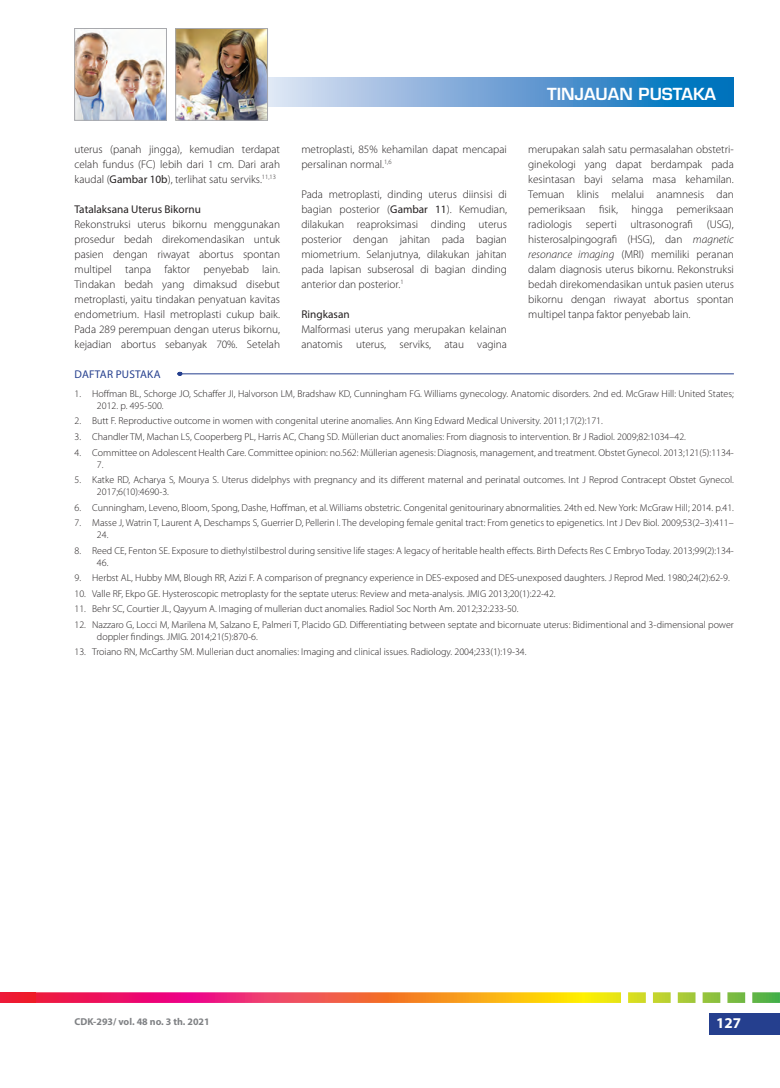
<style>
.page{position:relative;width:780px;height:1088px;background:#fff}
.page>*{position:absolute;margin:0;border:0;box-sizing:border-box;transform-origin:0 0}
.t1{font:600 16.25px "Eurostile LT Std";color:#fff}
.t2{font:700 15px "Myriad Pro";color:#fff}
.t3{font:300 11.25px/15px "Myriad Pro";color:#231f20;text-align:justify}
.t4{font:11.25px "Myriad Pro";color:#231f20}
.t5{font:11.25px "Myriad Pro";letter-spacing:.02em;color:#253f8e}
.t6{font:300 10px/12px "Myriad Pro";color:#231f20}
.t7{font:700 10px "Myriad Pro";color:#808285}
.s1{font-weight:400}
.s2{font-style:italic}
</style>
<div class="page">
<svg style="left:268px;top:78px;width:465px;height:29px;background:#6ba4d5"></svg>
<img style="left:76px;top:30px;width:89px;height:88px">
<div style="left:74px;top:28px;width:93px;height:92px;border:1px solid #a8a9ad"></div>
<img style="left:177px;top:30px;width:89px;height:88px">
<div style="left:175px;top:28px;width:93px;height:92px;border:1px solid #a8a9ad"></div>
<div style="left:709px;top:1013px;width:71px;height:21px;background:#253f8e"></div>
<svg style="left:36px;top:992px;width:744px;height:11px;background:#e48050"></svg>
<div style="left:0;top:992px;width:36px;height:11px;background:#ee1a2f"></div>
<hr style="left:177px;top:373px;width:556px;height:1px;background:#253f8e">
<p class="t3" style="left:74px;top:142px;width:207px">uterus (panah jingga), kemudian terdapat celah fundus (FC) lebih dari 1 cm. Dari arah kaudal (<span class="s1">Gambar 10b</span>), terlihat satu serviks.<sup>11,13</sup></p>
<p class="t4" style="left:74px;top:202px;width:128px">Tatalaksana Uterus Bikornu</p>
<p class="t3" style="left:74px;top:217px;width:207px">Rekonstruksi uterus bikornu menggunakan prosedur bedah direkomendasikan untuk pasien dengan riwayat abortus spontan multipel tanpa faktor penyebab lain.<br>Tindakan bedah yang dimaksud disebut metroplasti, yaitu tindakan penyatuan kavitas endometrium. Hasil metroplasti cukup baik.<br>Pada 289 perempuan dengan uterus bikornu, kejadian abortus sebanyak 70%. Setelah</p>
<p class="t3" style="left:301px;top:142px;width:207px">metroplasti, 85% kehamilan dapat mencapai persalinan normal.<sup>1,6</sup></p>
<p class="t3" style="left:301px;top:187px;width:207px">Pada metroplasti, dinding uterus diinsisi di bagian posterior (<span class="s1">Gambar 11</span>). Kemudian, dilakukan reaproksimasi dinding uterus posterior dengan jahitan pada bagian miometrium. Selanjutnya, dilakukan jahitan pada lapisan subserosal di bagian dinding anterior dan posterior.<sup>1</sup></p>
<p class="t4" style="left:301px;top:307px;width:50px">Ringkasan</p>
<p class="t3" style="left:301px;top:322px;width:207px">Malformasi uterus yang merupakan kelainan anatomis uterus, serviks, atau vagina</p>
<h1 class="t1" style="left:547px;top:84px;width:170px">TINJAUAN PUSTAKA</h1>
<p class="t3" style="left:528px;top:142px;width:207px">merupakan salah satu permasalahan obstetri&shy;ginekologi yang dapat berdampak pada kesintasan bayi selama masa kehamilan.<br>Temuan klinis melalui anamnesis dan pemeriksaan fisik, hingga pemeriksaan radiologis seperti ultrasonografi (USG), histerosalpingografi (HSG), dan <span class="s2">magnetic resonance imaging</span> (MRI) memiliki peranan dalam diagnosis uterus bikornu. Rekonstruksi bedah direkomendasikan untuk pasien uterus bikornu dengan riwayat abortus spontan multipel tanpa faktor penyebab lain.</p>
<p class="t5" style="left:75px;top:367px;width:88px">DAFTAR PUSTAKA</p>
<p class="t6" style="left:97px;top:388px;width:638px;text-indent:-23px">1. Hoffman BL, Schorge JO, Schaffer JI, Halvorson LM, Bradshaw KD, Cunningham FG. Williams gynecology. Anatomic disorders. 2nd ed. McGraw Hill: United States;<br>2012. p. 495-500.</p>
<p class="t6" style="left:74px;top:415px;width:530px">2. Butt F. Reproductive outcome in women with congenital uterine anomalies. Ann King Edward Medical University. 2011;17(2):171.</p>
<p class="t6" style="left:74px;top:431px;width:613px">3. Chandler TM, Machan LS, Cooperberg PL, Harris AC, Chang SD. Müllerian duct anomalies: From diagnosis to intervention. Br J Radiol. 2009;82:1034–42.</p>
<p class="t6" style="left:97px;top:446px;width:638px;text-indent:-23px">4. Committee on Adolescent Health Care. Committee opinion: no.562: Müllerian agenesis: Diagnosis, management, and treatment. Obstet Gynecol. 2013;121(5):1134-<br>7.</p>
<p class="t6" style="left:97px;top:474px;width:638px;text-indent:-23px">5. Katke RD, Acharya S, Mourya S. Uterus didelphys with pregnancy and its different maternal and perinatal outcomes. Int J Reprod Contracept Obstet Gynecol.<br>2017;6(10):4690-3.</p>
<p class="t6" style="left:74px;top:501px;width:661px">6. Cunningham, Leveno, Bloom, Spong, Dashe, Hoffman, et al. Williams obstetric. Congenital genitourinary abnormalities. 24th ed. New York: McGraw Hill; 2014. p.41.</p>
<p class="t6" style="left:97px;top:517px;width:638px;text-indent:-23px">7. Masse J, Watrin T, Laurent A, Deschamps S, Guerrier D, Pellerin I. The developing female genital tract: From genetics to epigenetics. Int J Dev Biol. 2009;53(2–3):411–<br>24.</p>
<p class="t6" style="left:97px;top:544px;width:638px;text-indent:-23px">8. Reed CE, Fenton SE. Exposure to diethylstilbestrol during sensitive life stages: A legacy of heritable health effects. Birth Defects Res C Embryo Today. 2013;99(2):134-<br>46.</p>
<p class="t6" style="left:74px;top:572px;width:657px">9. Herbst AL, Hubby MM, Blough RR, Azizi F. A comparison of pregnancy experience in DES-exposed and DES-unexposed daughters. J Reprod Med. 1980;24(2):62-9.</p>
<p class="t6" style="left:74px;top:587px;width:482px">10. Valle RF, Ekpo GE. Hysteroscopic metroplasty for the septate uterus: Review and meta-analysis. JMIG 2013;20(1):22-42.</p>
<p class="t6" style="left:74px;top:603px;width:445px">11. Behr SC, Courtier JL, Qayyum A. Imaging of mullerian duct anomalies. Radiol Soc North Am. 2012;32:233-50.</p>
<p class="t6" style="left:97px;top:619px;width:638px;text-indent:-23px">12. Nazzaro G, Locci M, Marilena M, Salzano E, Palmeri T, Placido GD. Differentiating between septate and bicornuate uterus: Bidimentional and 3-dimensional power doppler findings. JMIG. 2014;21(5):870-6.</p>
<p class="t6" style="left:74px;top:646px;width:453px">13. Troiano RN, McCarthy SM. Mullerian duct anomalies: Imaging and clinical issues. Radiology. 2004;233(1):19-34.</p>
<p class="t7" style="left:74px;top:1015px;width:137px">CDK-293/ vol. 48 no. 3 th. 2021</p>
<h2 class="t2" style="left:716px;top:1013px;width:26px">127</h2>
</div>
